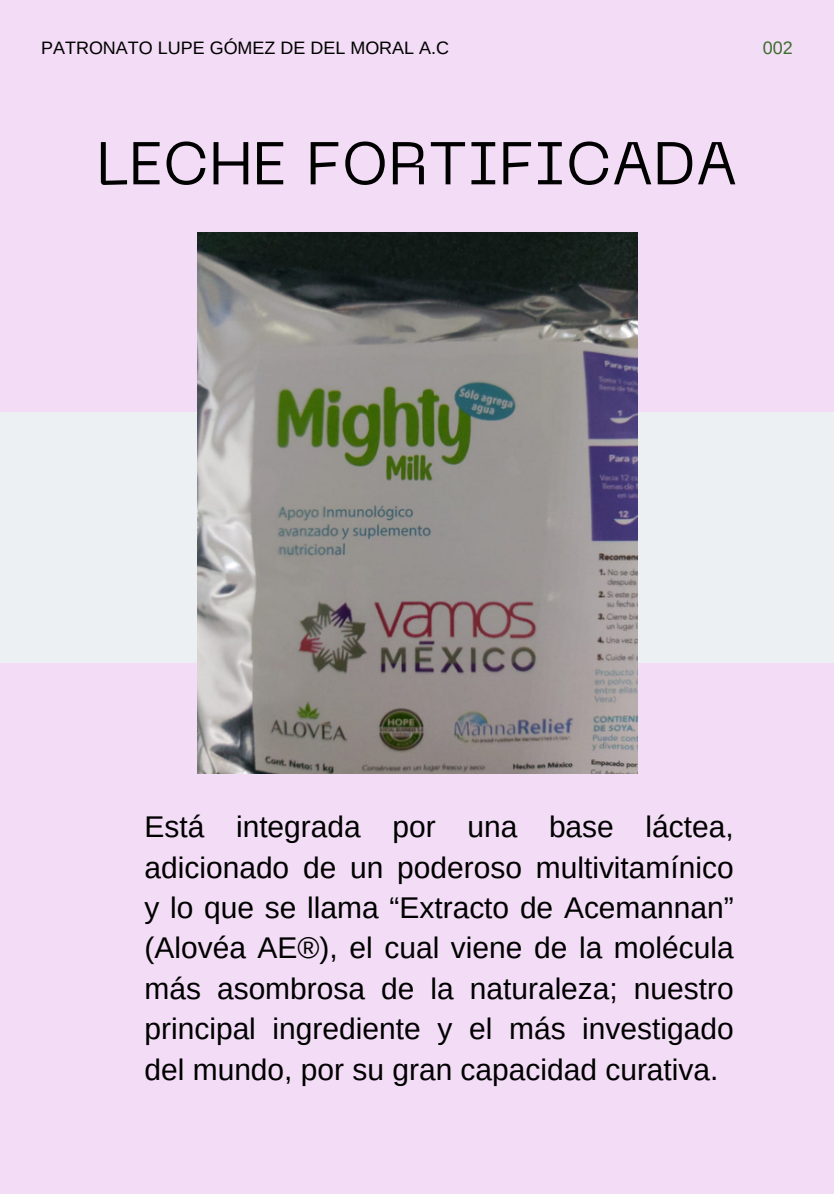
<style>
.page{position:relative;width:834px;height:1196px;background:#fff}
.page>*{position:absolute;margin:0;border:0;box-sizing:border-box;transform-origin:0 0}
.t1{font:59.8px "PP Neue Machina";color:#000}
.t2{font:30px/40.4px "Arimo";color:#000;text-align:justify}
.t3{font:18px "Arimo";color:#000}
.t4{font:18px "Arimo";color:#3b6d2c}
</style>
<div class="page">
<div style="left:0;top:0;width:834px;height:1193px;background:#f3dcf6"></div>
<div style="left:0;top:412px;width:834px;height:250px;background:#edf0f2"></div>
<img style="left:197px;top:233px;width:440px;height:540px">
<p class="t3" style="left:41px;top:38px;width:409px">PATRONATO LUPE GÓMEZ DE DEL MORAL A.C</p>
<p class="t4" style="left:763px;top:38px;width:31px">002</p>
<p class="t1" style="left:96px;top:140px;width:642px">LECHE FORTIFICADA</p>
<p class="t2" style="left:144px;top:806px;width:591px">Está integrada por una base láctea, adicionado de un poderoso multivitamínico y lo que se llama “Extracto de Acemannan” (Alovéa AE®), el cual viene de la molécula más asombrosa de la naturaleza; nuestro principal ingrediente y el más investigado del mundo, por su gran capacidad curativa.</p>
</div>
